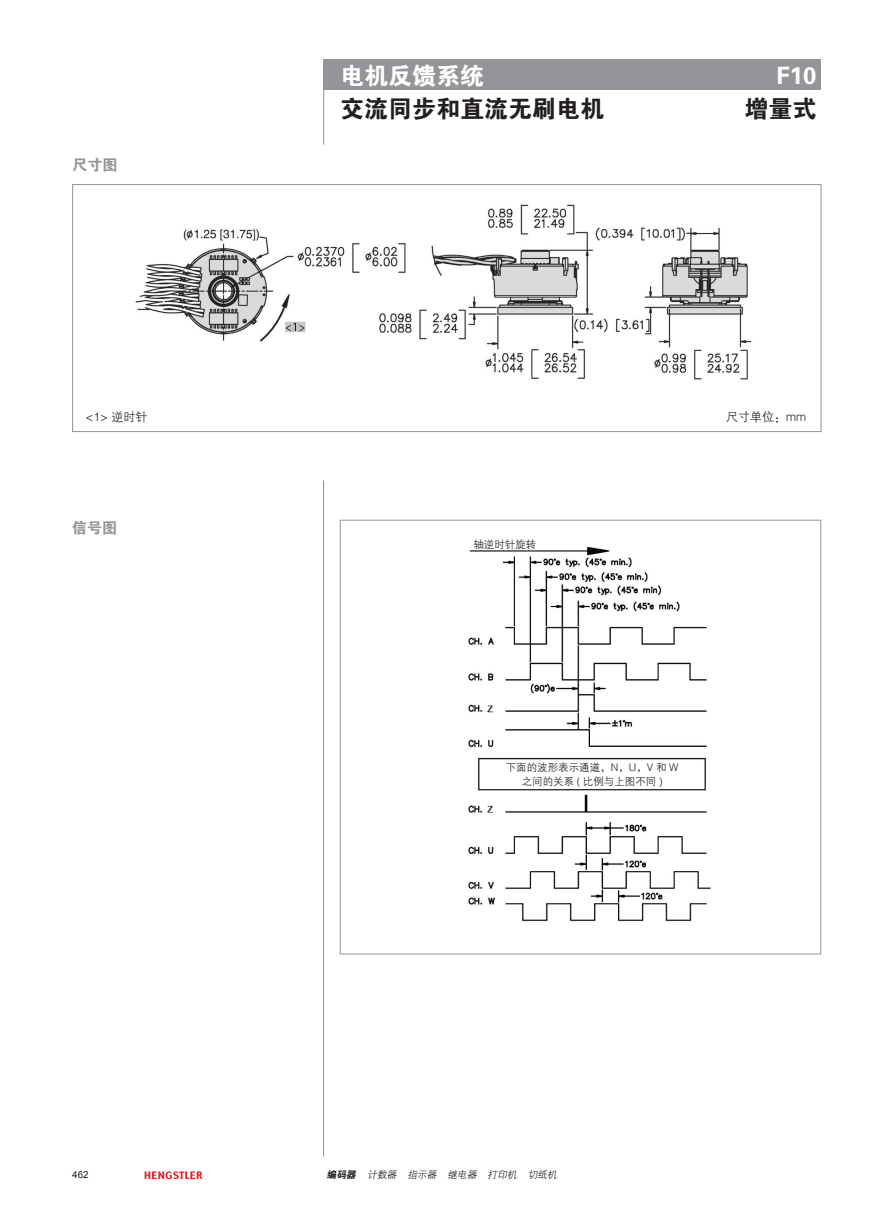
<style>
.page{position:relative;width:893px;height:1212px;background:#fff}
.page>*{position:absolute;margin:0;border:0;box-sizing:border-box;transform-origin:0 0}
.t1{font:24px "FZDHTJW GB1 0";color:#231f20}
.t2{font:24px "FZDHTJW GB1 0";color:#fff}
.t3{font:15px "FZDHTJW GB1 0";color:#939598}
.t4{font:12px "FZZDXJW GB1 0";color:#231f20}
.t5{font:10.5px/13.5px "FZZDXJW GB1 0";color:#231f20;text-align:center}
.t6{font:italic 9.75px "FZZDXJW GB1 0";color:#231f20}
.t7{font:9.75px "Arial";color:#231f20}
.s1{font-family:"FZDHTJW GB1 0"}
</style>
<div class="page">
<div style="left:323px;top:60px;width:498px;height:30px;background:#939598"></div>
<svg style="left:145px;top:1171px;width:57px;height:8px"></svg>
<div style="left:72px;top:184px;width:749px;height:248px;border:1px solid #939598"></div>
<hr style="left:323px;top:60px;width:1px;height:85px;background:#939598">
<hr style="left:323px;top:480px;width:1px;height:677px;background:#939598">
<img style="left:468px;top:547px;width:243px;height:375px">
<img style="left:135px;top:204px;width:617px;height:176px">
<h2 class="t3" style="left:73px;top:157px;width:46px">尺寸图</h2>
<h1 class="t2" style="left:340px;top:63px;width:145px">电机反馈系统</h1>
<h1 class="t2" style="left:776px;top:63px;width:41px">F10</h1>
<h1 class="t1" style="left:340px;top:95px;width:265px">交流同步和直流无刷电机</h1>
<h1 class="t1" style="left:744px;top:95px;width:73px">增量式</h1>
<p class="t4" style="left:86px;top:411px;width:63px">&lt;1&gt; 逆时针</p>
<p class="t4" style="left:726px;top:411px;width:81px">尺寸单位：mm</p>
<h2 class="t3" style="left:72px;top:520px;width:46px">信号图</h2>
<p class="t5" style="left:473px;top:537px;width:64px">轴逆时针旋转</p>
<p class="t5" style="left:506px;top:761px;width:174px">下面的波形表示通道，N，U，V 和 W之间的关系 ( 比例与上图不同 )</p>
<p class="t7" style="left:72px;top:1168px;width:18px">462</p>
<p class="t6" style="left:327px;top:1169px;width:234px"><span class="s1">编码器</span> 计数器 指示器 继电器 打印机 切纸机</p>
</div>
